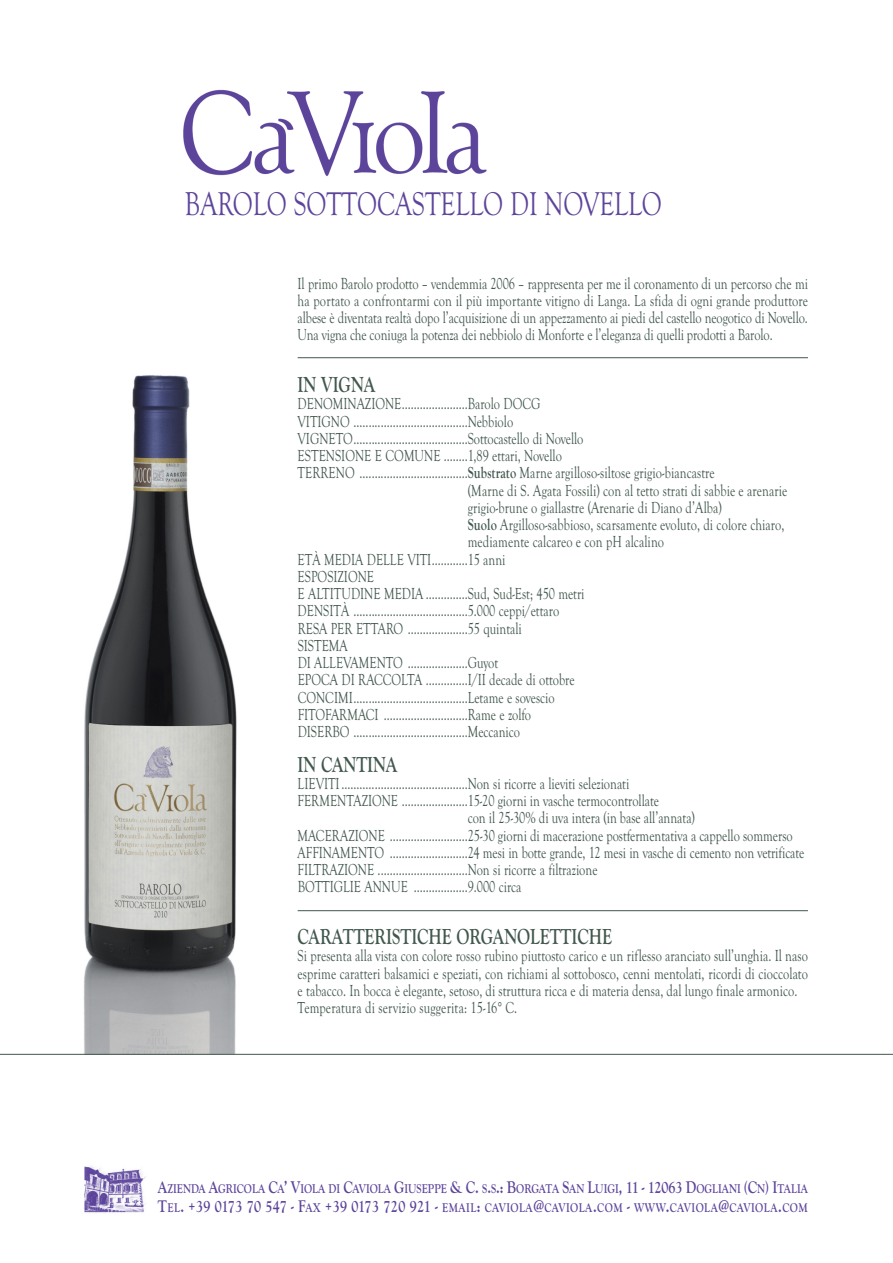
<style>
.page{position:relative;width:893px;height:1263px;background:#fff}
.page>*{position:absolute;margin:0;border:0;box-sizing:border-box;transform-origin:0 0}
.t1{font:34.05px "Goudy Old Style T";color:#5d449b;scale:.75 1}
.t2{font:700 22.5px "Goudy Old Style T";color:#41574c;scale:.75 1}
.t3{font:16.5px/17.2px "Goudy Old Style T";color:#41574c;text-align:justify;scale:.75 1}
.t4{font:700 13.2px/18.6px "Goudy Old Style T";color:#5d449b;scale:.8 1}
.s1{font-weight:700}
.s2{font-size:17.55px}
</style>
<div class="page">
<img style="left:73px;top:375px;width:177px;height:679px">
<hr style="left:0;top:1054px;width:893px;height:1px;background:#41574c">
<img style="left:84px;top:1166px;width:62px;height:47px">
<img style="left:183px;top:89px;width:304px;height:87px">
<hr style="left:298px;top:357px;width:510px;height:1px;background:#41574c">
<hr style="left:298px;top:910px;width:510px;height:1px;background:#41574c">
<h1 class="t1" style="left:185px;top:183px;width:637px">BAROLO SOTTOCASTELLO DI NOVELLO</h1>
<p class="t3" style="left:298px;top:274px;width:682px">Il primo Barolo prodotto – vendemmia 2006 – rappresenta per me il coronamento di un percorso che mi ha portato a confrontarmi con il più importante vitigno di Langa. La sfida di ogni grande produttore albese è diventata realtà dopo l’acquisizione di un appezzamento ai piedi del castello neogotico di Novello.<br>Una vigna che coniuga la potenza dei nebbiolo di Monforte e l’eleganza di quelli prodotti a Barolo.</p>
<h2 class="t2" style="left:298px;top:371px;width:105px">IN VIGNA</h2>
<p class="t3" style="left:298px;top:395px;width:325px">DENOMINAZIONE......................Barolo DOCG</p>
<p class="t3" style="left:298px;top:412px;width:289px">VITIGNO ......................................Nebbiolo</p>
<p class="t3" style="left:298px;top:429px;width:383px">VIGNETO......................................Sottocastello di Novello</p>
<p class="t3" style="left:298px;top:447px;width:354px">ESTENSIONE E COMUNE ........1,89 ettari, Novello</p>
<p class="t3" style="left:298px;top:464px;width:557px">TERRENO ....................................<span class="s1">Substrato</span> Marne argilloso-siltose grigio-biancastre</p>
<p class="t3" style="left:468px;top:481px;width:428px">(Marne di S. Agata Fossili) con al tetto strati di sabbie e arenarie</p>
<p class="t3" style="left:468px;top:498px;width:341px">grigio-brune o giallastre (Arenarie di Diano d’Alba)</p>
<p class="t3" style="left:468px;top:516px;width:424px"><span class="s1">Suolo</span> Argilloso-sabbioso, scarsamente evoluto, di colore chiaro,</p>
<p class="t3" style="left:468px;top:533px;width:263px">mediamente calcareo e con pH alcalino</p>
<p class="t3" style="left:298px;top:550px;width:278px">ETÀ MEDIA DELLE VITI............15 anni</p>
<p class="t3" style="left:298px;top:567px;width:103px">ESPOSIZIONE</p>
<p class="t3" style="left:298px;top:585px;width:384px">E ALTITUDINE MEDIA ..............Sud, Sud-Est; 450 metri</p>
<p class="t3" style="left:298px;top:602px;width:350px">DENSITÀ ......................................5.000 ceppi/ettaro</p>
<p class="t3" style="left:298px;top:619px;width:300px">RESA PER ETTARO ....................55 quintali</p>
<p class="t3" style="left:298px;top:636px;width:68px">SISTEMA</p>
<p class="t3" style="left:298px;top:654px;width:269px">DI ALLEVAMENTO ....................Guyot</p>
<p class="t3" style="left:298px;top:671px;width:371px">EPOCA DI RACCOLTA ..............I/II decade di ottobre</p>
<p class="t3" style="left:298px;top:688px;width:344px">CONCIMI......................................Letame e sovescio</p>
<p class="t3" style="left:298px;top:705px;width:313px">FITOFARMACI ............................Rame e zolfo</p>
<p class="t3" style="left:298px;top:723px;width:298px">DISERBO ......................................Meccanico</p>
<h2 class="t2" style="left:298px;top:751px;width:135px">IN CANTINA</h2>
<p class="t3" style="left:298px;top:774px;width:444px">LIEVITI ..........................................Non si ricorre a lieviti selezionati</p>
<p class="t3" style="left:298px;top:792px;width:483px">FERMENTAZIONE ......................15-20 giorni in vasche termocontrollate</p>
<p class="t3" style="left:468px;top:809px;width:305px">con il 25-30% di uva intera (in base all’annata)</p>
<p class="t3" style="left:298px;top:826px;width:662px">MACERAZIONE ..........................25-30 giorni di macerazione postfermentativa a cappello sommerso</p>
<p class="t3" style="left:298px;top:843px;width:677px">AFFINAMENTO ..........................24 mesi in botte grande, 12 mesi in vasche di cemento non vetrificate</p>
<p class="t3" style="left:298px;top:861px;width:401px">FILTRAZIONE ..............................Non si ricorre a filtrazione</p>
<p class="t3" style="left:298px;top:878px;width:300px">BOTTIGLIE ANNUE ..................9.000 circa</p>
<h2 class="t2" style="left:298px;top:923px;width:421px">CARATTERISTICHE ORGANOLETTICHE</h2>
<p class="t3" style="left:298px;top:947px;width:682px;text-align:left">Si presenta alla vista con colore rosso rubino piuttosto carico e un riflesso aranciato sull’unghia. Il naso esprime caratteri balsamici e speziati, con richiami al sottobosco, cenni mentolati, ricordi di cioccolato e tabacco. In bocca è elegante, setoso, di struttura ricca e di materia densa, dal lungo finale armonico.<br>Temperatura di servizio suggerita: 15-16° C.</p>
<p class="t4" style="left:158px;top:1179px;width:814px"><span class="s2">A</span>ZIENDA <span class="s2">A</span>GRICOLA <span class="s2">C</span>A<span class="s2">’ V</span>IOLA DI <span class="s2">C</span>AVIOLA <span class="s2">G</span>IUSEPPE <span class="s2">&amp; C.</span> S<span class="s2">.</span>S<span class="s2">.: B</span>ORGATA <span class="s2">S</span>AN <span class="s2">L</span>UIGI<span class="s2">, 11 - 12063 D</span>OGLIANI <span class="s2">(C</span>N<span class="s2">) I</span>TALIA<br><span class="s2">T</span>EL<span class="s2">. +39 0173 70 547 - F</span>AX <span class="s2">+39 0173 720 921 -</span> EMAIL<span class="s2">:</span> CAVIOLA<span class="s2">@</span>CAVIOLA<span class="s2">.</span>COM <span class="s2">-</span> WWW<span class="s2">.</span>CAVIOLA<span class="s2">@</span>CAVIOLA<span class="s2">.</span>COM</p>
</div>
